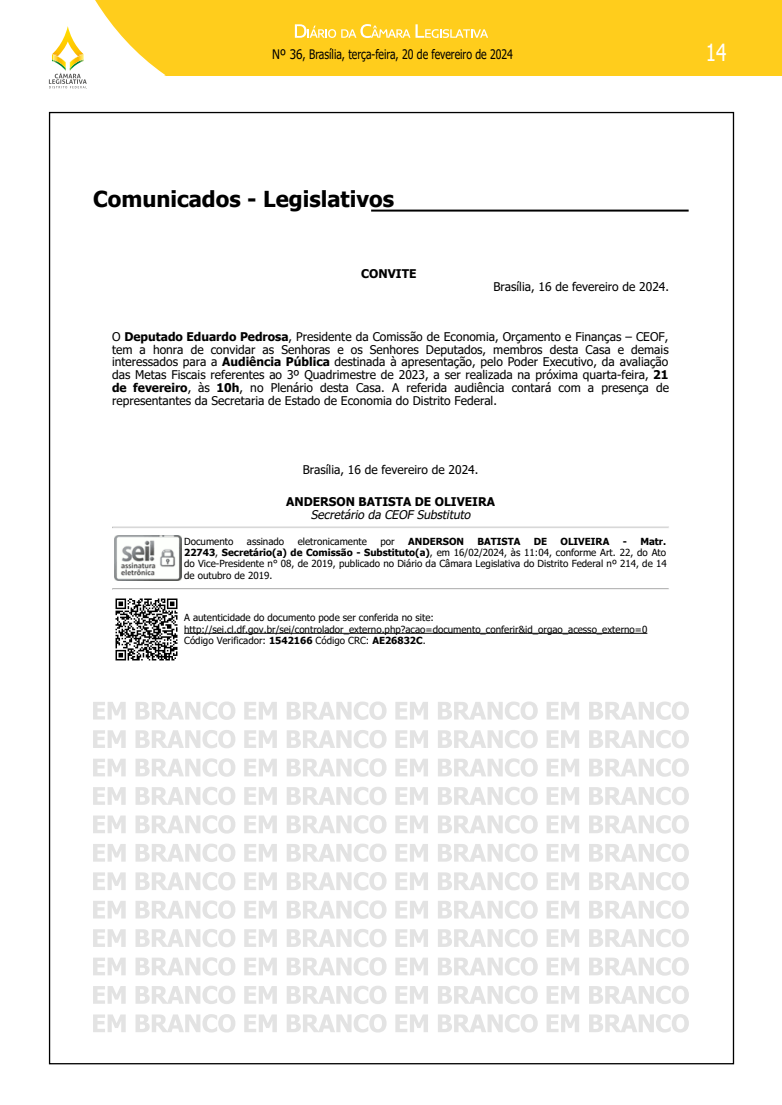
<style>
.page{position:relative;width:782px;height:1105px;background:#fff}
.page>*{position:absolute;margin:0;border:0;box-sizing:border-box;transform-origin:0 0}
.t1{font:23.6px "Tahoma";color:#fff;scale:.8 1}
.t2{font:700 22px "Tahoma";color:#000}
.t3{font:13.1px "Tahoma";color:#000;scale:.9 1}
.t4{font:12px/12.7px "Tahoma";color:#000;text-align:justify}
.t5{font:700 12px "Tahoma";color:#000}
.t6{font:italic 12px "Tahoma";color:#000}
.t7{font:9.8px/11.3px "Tahoma";color:#000;text-align:justify}
.t8{font:700 9.8px "Tahoma";color:#000}
.s1{font-weight:700}
</style>
<div class="page">
<div style="left:0;top:0;width:781px;height:75px;background:#ffcd1c"></div>
<svg style="left:0;top:0;width:165px;height:89px"></svg>
<svg style="left:295px;top:24px;width:193px;height:14px"></svg>
<svg style="left:112px;top:527px;width:556px;height:1px"></svg>
<svg style="left:112px;top:588px;width:556px;height:2px"></svg>
<img style="left:114px;top:536px;width:67px;height:45px">
<img style="left:115px;top:598px;width:63px;height:63px">
<hr style="left:184px;top:633px;width:463px;height:1px;background:#000">
<hr style="left:371px;top:210px;width:317px;height:2px;background:#000">
<svg style="left:93px;top:702px;width:33px;height:18px"></svg>
<svg style="left:135px;top:701px;width:100px;height:19px"></svg>
<svg style="left:244px;top:702px;width:33px;height:18px"></svg>
<svg style="left:287px;top:701px;width:99px;height:19px"></svg>
<svg style="left:395px;top:702px;width:33px;height:18px"></svg>
<svg style="left:438px;top:701px;width:99px;height:19px"></svg>
<svg style="left:546px;top:702px;width:33px;height:18px"></svg>
<svg style="left:589px;top:701px;width:99px;height:19px"></svg>
<svg style="left:93px;top:730px;width:33px;height:18px"></svg>
<svg style="left:135px;top:730px;width:100px;height:18px"></svg>
<svg style="left:244px;top:730px;width:33px;height:18px"></svg>
<svg style="left:287px;top:730px;width:99px;height:18px"></svg>
<svg style="left:395px;top:730px;width:33px;height:18px"></svg>
<svg style="left:438px;top:730px;width:99px;height:18px"></svg>
<svg style="left:546px;top:730px;width:33px;height:18px"></svg>
<svg style="left:589px;top:730px;width:99px;height:18px"></svg>
<svg style="left:93px;top:759px;width:33px;height:17px"></svg>
<svg style="left:135px;top:758px;width:100px;height:19px"></svg>
<svg style="left:244px;top:759px;width:33px;height:17px"></svg>
<svg style="left:287px;top:758px;width:99px;height:19px"></svg>
<svg style="left:395px;top:759px;width:33px;height:17px"></svg>
<svg style="left:438px;top:758px;width:99px;height:19px"></svg>
<svg style="left:546px;top:759px;width:33px;height:17px"></svg>
<svg style="left:589px;top:758px;width:99px;height:19px"></svg>
<svg style="left:93px;top:787px;width:33px;height:18px"></svg>
<svg style="left:135px;top:787px;width:100px;height:18px"></svg>
<svg style="left:244px;top:787px;width:33px;height:18px"></svg>
<svg style="left:287px;top:787px;width:99px;height:18px"></svg>
<svg style="left:395px;top:787px;width:33px;height:18px"></svg>
<svg style="left:438px;top:787px;width:99px;height:18px"></svg>
<svg style="left:546px;top:787px;width:33px;height:18px"></svg>
<svg style="left:589px;top:787px;width:99px;height:18px"></svg>
<svg style="left:93px;top:815px;width:33px;height:18px"></svg>
<svg style="left:135px;top:815px;width:100px;height:19px"></svg>
<svg style="left:244px;top:815px;width:33px;height:18px"></svg>
<svg style="left:287px;top:815px;width:99px;height:19px"></svg>
<svg style="left:395px;top:815px;width:33px;height:18px"></svg>
<svg style="left:438px;top:815px;width:99px;height:19px"></svg>
<svg style="left:546px;top:815px;width:33px;height:18px"></svg>
<svg style="left:589px;top:815px;width:99px;height:19px"></svg>
<svg style="left:93px;top:844px;width:33px;height:18px"></svg>
<svg style="left:135px;top:844px;width:100px;height:18px"></svg>
<svg style="left:244px;top:844px;width:33px;height:18px"></svg>
<svg style="left:287px;top:844px;width:99px;height:18px"></svg>
<svg style="left:395px;top:844px;width:33px;height:18px"></svg>
<svg style="left:438px;top:844px;width:99px;height:18px"></svg>
<svg style="left:546px;top:844px;width:33px;height:18px"></svg>
<svg style="left:589px;top:844px;width:99px;height:18px"></svg>
<svg style="left:93px;top:872px;width:33px;height:18px"></svg>
<svg style="left:135px;top:872px;width:100px;height:18px"></svg>
<svg style="left:244px;top:872px;width:33px;height:18px"></svg>
<svg style="left:287px;top:872px;width:99px;height:18px"></svg>
<svg style="left:395px;top:872px;width:33px;height:18px"></svg>
<svg style="left:438px;top:872px;width:99px;height:18px"></svg>
<svg style="left:546px;top:872px;width:33px;height:18px"></svg>
<svg style="left:589px;top:872px;width:99px;height:18px"></svg>
<svg style="left:93px;top:901px;width:33px;height:17px"></svg>
<svg style="left:135px;top:900px;width:100px;height:19px"></svg>
<svg style="left:244px;top:901px;width:33px;height:17px"></svg>
<svg style="left:287px;top:900px;width:99px;height:19px"></svg>
<svg style="left:395px;top:901px;width:33px;height:17px"></svg>
<svg style="left:438px;top:900px;width:99px;height:19px"></svg>
<svg style="left:546px;top:901px;width:33px;height:17px"></svg>
<svg style="left:589px;top:900px;width:99px;height:19px"></svg>
<svg style="left:93px;top:929px;width:33px;height:18px"></svg>
<svg style="left:135px;top:929px;width:100px;height:18px"></svg>
<svg style="left:244px;top:929px;width:33px;height:18px"></svg>
<svg style="left:287px;top:929px;width:99px;height:18px"></svg>
<svg style="left:395px;top:929px;width:33px;height:18px"></svg>
<svg style="left:438px;top:929px;width:99px;height:18px"></svg>
<svg style="left:546px;top:929px;width:33px;height:18px"></svg>
<svg style="left:589px;top:929px;width:99px;height:18px"></svg>
<svg style="left:93px;top:958px;width:33px;height:17px"></svg>
<svg style="left:135px;top:957px;width:100px;height:19px"></svg>
<svg style="left:244px;top:958px;width:33px;height:17px"></svg>
<svg style="left:287px;top:957px;width:99px;height:19px"></svg>
<svg style="left:395px;top:958px;width:33px;height:17px"></svg>
<svg style="left:438px;top:957px;width:99px;height:19px"></svg>
<svg style="left:546px;top:958px;width:33px;height:17px"></svg>
<svg style="left:589px;top:957px;width:99px;height:19px"></svg>
<svg style="left:93px;top:986px;width:33px;height:18px"></svg>
<svg style="left:135px;top:986px;width:100px;height:18px"></svg>
<svg style="left:244px;top:986px;width:33px;height:18px"></svg>
<svg style="left:287px;top:986px;width:99px;height:18px"></svg>
<svg style="left:395px;top:986px;width:33px;height:18px"></svg>
<svg style="left:438px;top:986px;width:99px;height:18px"></svg>
<svg style="left:546px;top:986px;width:33px;height:18px"></svg>
<svg style="left:589px;top:986px;width:99px;height:18px"></svg>
<svg style="left:93px;top:1014px;width:33px;height:18px"></svg>
<svg style="left:135px;top:1014px;width:100px;height:18px"></svg>
<svg style="left:244px;top:1014px;width:33px;height:18px"></svg>
<svg style="left:287px;top:1014px;width:99px;height:18px"></svg>
<svg style="left:395px;top:1014px;width:33px;height:18px"></svg>
<svg style="left:438px;top:1014px;width:99px;height:18px"></svg>
<svg style="left:546px;top:1014px;width:33px;height:18px"></svg>
<svg style="left:589px;top:1014px;width:99px;height:18px"></svg>
<p class="t3" style="left:272px;top:46px;width:269px">Nº 36, Brasília, terça-feira, 20 de fevereiro de 2024</p>
<h1 class="t1" style="left:705px;top:36px;width:27px">14</h1>
<h2 class="t2" style="left:93px;top:183px;width:302px">Comunicados - Legislativos</h2>
<p class="t5" style="left:361px;top:265px;width:57px">CONVITE</p>
<p class="t4" style="left:493px;top:280px;width:177px">Brasília, 16 de fevereiro de 2024.</p>
<p class="t4" style="left:112px;top:331px;width:558px">O <span class="s1">Deputado Eduardo Pedrosa</span>, Presidente da Comissão de Economia, Orçamento e Finanças – CEOF, tem a honra de convidar as Senhoras e os Senhores Deputados, membros desta Casa e demais interessados para a <span class="s1">Audiência Pública</span> destinada à apresentação, pelo Poder Executivo, da avaliação das Metas Fiscais referentes ao 3º Quadrimestre de 2023, a ser realizada na próxima quarta-feira, <span class="s1">21 de fevereiro</span>, às <span class="s1">10h</span>, no Plenário desta Casa. A referida audiência contará com a presença de representantes da Secretaria de Estado de Economia do Distrito Federal.</p>
<p class="t4" style="left:303px;top:464px;width:177px">Brasília, 16 de fevereiro de 2024.</p>
<p class="t5" style="left:286px;top:493px;width:210px">ANDERSON BATISTA DE OLIVEIRA</p>
<p class="t6" style="left:311px;top:506px;width:164px">Secretário da CEOF Substituto</p>
<p class="t7" style="left:184px;top:536px;width:51px">Documento</p>
<p class="t7" style="left:247px;top:536px;width:39px">assinado</p>
<p class="t7" style="left:298px;top:536px;width:70px">eletronicamente</p>
<p class="t7" style="left:380px;top:536px;width:16px">por</p>
<p class="t8" style="left:408px;top:534px;width:57px">ANDERSON</p>
<p class="t8" style="left:477px;top:534px;width:44px">BATISTA</p>
<p class="t8" style="left:533px;top:534px;width:15px">DE</p>
<p class="t8" style="left:560px;top:534px;width:50px">OLIVEIRA</p>
<p class="t7" style="left:184px;top:536px;width:484px;text-indent:438px"><span class="s1">- Matr.<br>22743</span>, <span class="s1">Secretário(a) de Comissão - Substituto(a)</span>, em 16/02/2024, às 11:04, conforme Art. 22, do Ato do Vice-Presidente n° 08, de 2019, publicado no Diário da Câmara Legislativa do Distrito Federal nº 214, de 14 de outubro de 2019.</p>
<p class="t7" style="left:184px;top:613px;width:464px;text-align:left">A autenticidade do documento pode ser conferida no site: http://sei.cl.df.gov.br/sei/controlador_externo.php?acao=documento_conferir&amp;id_orgao_acesso_externo=0<br>Código Verificador: <span class="s1">1542166</span> Código CRC: <span class="s1">AE26832C</span>.</p>
</div>
